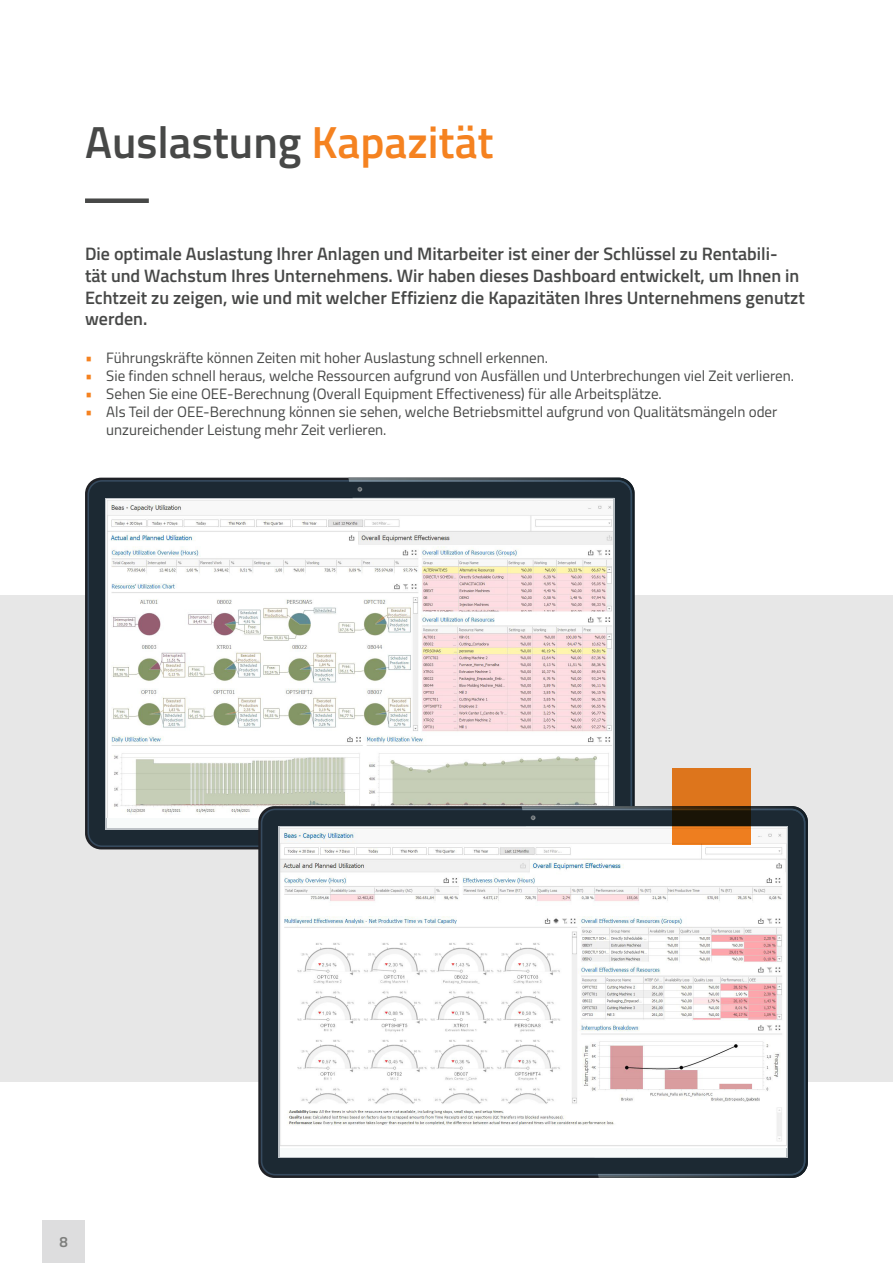
<style>
.page{position:relative;width:893px;height:1263px;background:#fff}
.page>*{position:absolute;margin:0;border:0;box-sizing:border-box;transform-origin:0 0}
.t1{font:600 45px "Titillium Web";color:#474847}
.t2{font:600 18px/21.6px "Titillium Web";color:#474847}
.t3{font:15px/18px "Titillium Web";color:#474847}
.t4{font:600 15px "Titillium Web";color:#7d7e7c}
.s1{color:#f58220}
.s2{font-weight:700;font-size:16.5px;color:#f58220}
</style>
<div class="page">
<div style="left:43px;top:1220px;width:42px;height:43px;background:#ddddde"></div>
<div style="left:0;top:595px;width:893px;height:487px;background:#e7e7e7"></div>
<div style="left:85px;top:198px;width:64px;height:5px;background:#474847"></div>
<svg style="left:89px;top:482px;width:542px;height:363px;fill:#1c2933"></svg>
<svg style="left:349px;top:480px;width:283px;height:326px"></svg>
<svg style="left:357px;top:487px;width:5px;height:5px"></svg>
<img style="left:107px;top:499px;width:506px;height:318px">
<div style="left:262px;top:810px;width:542px;height:364px;background:#1c2933;border-radius:13px"></div>
<svg style="left:522px;top:806px;width:286px;height:372px"></svg>
<svg style="left:522px;top:808px;width:283px;height:367px"></svg>
<svg style="left:531px;top:815px;width:5px;height:5px"></svg>
<div style="left:280px;top:828px;width:506px;height:328px;background:#f7fafa"></div>
<img style="left:280px;top:828px;width:506px;height:318px">
<svg style="left:672px;top:768px;width:79px;height:76px;fill:#dd751c"></svg>
<p class="t1" style="left:85px;top:109px;width:410px">Auslastung <span class="s1">Kapazität</span></p>
<p class="t2" style="left:85px;top:242px;width:721px">Die optimale Auslastung Ihrer Anlagen und Mitarbeiter ist einer der Schlüssel zu Rentabili-<br>tät und Wachstum Ihres Unternehmens. Wir haben dieses Dashboard entwickelt, um Ihnen in Echtzeit zu zeigen, wie und mit welcher Effizienz die Kapazitäten Ihres Unternehmens genutzt werden.</p>
<p class="t3" style="left:85px;top:348px;width:465px"><span class="s2">•</span> Führungskräfte können Zeiten mit hoher Auslastung schnell erkennen.</p>
<p class="t3" style="left:85px;top:366px;width:710px"><span class="s2">•</span> Sie finden schnell heraus, welche Ressourcen aufgrund von Ausfällen und Unterbrechungen viel Zeit verlieren.</p>
<p class="t3" style="left:85px;top:384px;width:578px"><span class="s2">•</span> Sehen Sie eine OEE-Berechnung (Overall Equipment Effectiveness) für alle Arbeitsplätze.</p>
<p class="t3" style="left:106px;top:402px;width:673px;text-indent:-21px"><span class="s2">•</span> Als Teil der OEE-Berechnung können sie sehen, welche Betriebsmittel aufgrund von Qualitätsmängeln oder unzureichender Leistung mehr Zeit verlieren.</p>
<p class="t4" style="left:60px;top:1230px;width:10px">8</p>
</div>
